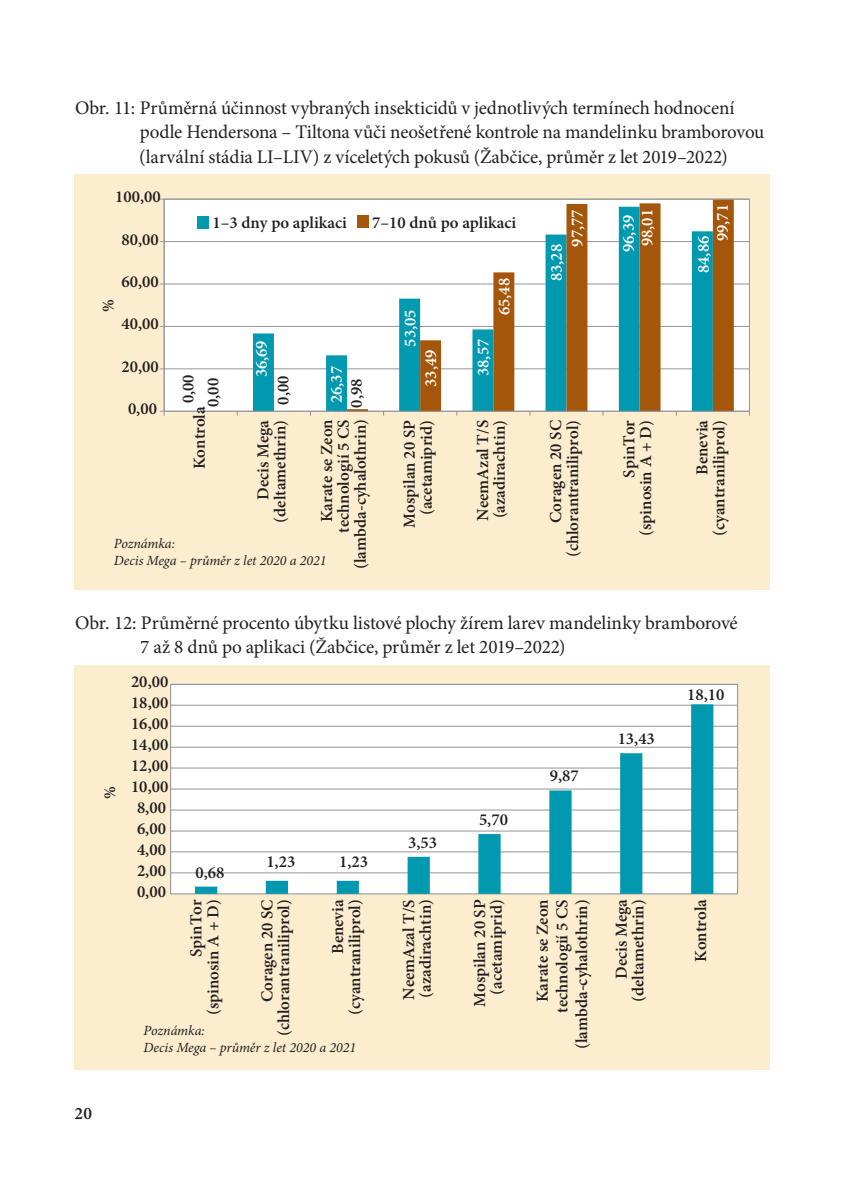
<style>
.page{position:relative;width:859px;height:1191px;background:#fff}
.page>*{position:absolute;margin:0;border:0;box-sizing:border-box;transform-origin:0 0}
.t1{font:19.25px/24.5px "Minion Pro";letter-spacing:-.005em;color:#231f20}
.t2{font:600 17.5px "Minion Pro";color:#231f20}
.t3{font:600 16.8px/16.8px "Minion Pro";color:#231f20;text-align:right}
.t4{font:600 16.8px "Minion Pro";letter-spacing:-.005em;color:#fff}
.t5{font:italic 14px/16.8px "Minion Pro";letter-spacing:-.005em;color:#231f20}
</style>
<div class="page">
<div style="left:75px;top:175px;width:694px;height:415px;background:#fbedce"></div>
<div style="left:164px;top:199px;width:585px;height:212px;background:#fff"></div>
<hr style="left:164px;top:368px;width:585px;height:1px;background:#939598">
<hr style="left:164px;top:326px;width:585px;height:1px;background:#939598">
<hr style="left:164px;top:284px;width:585px;height:1px;background:#939598">
<hr style="left:164px;top:241px;width:585px;height:1px;background:#939598">
<svg style="left:253px;top:242px;width:94px;height:169px"></svg>
<svg style="left:347px;top:200px;width:386px;height:211px"></svg>
<hr style="left:164px;top:199px;width:1px;height:212px;background:#989a9d">
<hr style="left:164px;top:411px;width:585px;height:1px;background:#939598">
<div style="left:197px;top:216px;width:12px;height:12px;background:#0099af"></div>
<div style="left:356px;top:216px;width:12px;height:12px;background:#a4560a"></div>
<div style="left:75px;top:665px;width:694px;height:404px;background:#fbedce"></div>
<div style="left:170px;top:684px;width:567px;height:210px;background:#fff"></div>
<hr style="left:170px;top:872px;width:567px;height:1px;background:#939598">
<hr style="left:170px;top:851px;width:567px;height:1px;background:#939598">
<hr style="left:170px;top:830px;width:567px;height:1px;background:#939598">
<hr style="left:170px;top:809px;width:567px;height:1px;background:#939598">
<hr style="left:170px;top:788px;width:567px;height:1px;background:#939598">
<hr style="left:170px;top:767px;width:567px;height:1px;background:#939598">
<hr style="left:170px;top:747px;width:567px;height:1px;background:#939598">
<hr style="left:170px;top:726px;width:567px;height:1px;background:#939598">
<hr style="left:170px;top:705px;width:567px;height:1px;background:#939598">
<hr style="left:170px;top:684px;width:567px;height:1px;background:#939598">
<svg style="left:195px;top:704px;width:518px;height:190px"></svg>
<p class="t1" style="left:139px;top:95px;width:626px;text-indent:-64px">Obr. 11: Průměrná účinnost vybraných insekticidů v jednotlivých termínech hodnocení podle Hendersona – Tiltona vůči neošetřené kontrole na mandelinku bramborovou (larvální stádia LI–LIV) z víceletých pokusů (Žabčice, průměr z let 2019–2022)</p>
<p class="t3" style="left:115px;top:188px;width:47px">100,00</p>
<p class="t4" style="left:565px;top:247px;width:39px;rotate:-90deg">97,77</p>
<p class="t4" style="left:635px;top:246px;width:39px;rotate:-90deg">98,01</p>
<p class="t4" style="left:710px;top:241px;width:39px;rotate:-90deg">99,71</p>
<p class="t4" style="left:616px;top:252px;width:39px;rotate:-90deg">96,39</p>
<p class="t3" style="left:212px;top:214px;width:136px">1–3 dny po aplikaci</p>
<p class="t3" style="left:372px;top:214px;width:146px">7–10 dnů po aplikaci</p>
<p class="t3" style="left:121px;top:231px;width:39px">80,00</p>
<p class="t4" style="left:691px;top:273px;width:39px;rotate:-90deg">84,86</p>
<p class="t4" style="left:544px;top:281px;width:39px;rotate:-90deg">83,28</p>
<p class="t3" style="left:121px;top:273px;width:39px">60,00</p>
<p class="t4" style="left:492px;top:315px;width:39px;rotate:-90deg">65,48</p>
<p class="t3" style="left:99px;top:312px;width:14px;rotate:-90deg">%</p>
<p class="t4" style="left:398px;top:347px;width:39px;rotate:-90deg">53,05</p>
<p class="t3" style="left:121px;top:315px;width:39px">40,00</p>
<p class="t4" style="left:471px;top:376px;width:39px;rotate:-90deg">38,57</p>
<p class="t4" style="left:250px;top:377px;width:39px;rotate:-90deg">36,69</p>
<p class="t4" style="left:419px;top:387px;width:39px;rotate:-90deg">33,49</p>
<p class="t3" style="left:121px;top:358px;width:39px">20,00</p>
<p class="t4" style="left:324px;top:403px;width:39px;rotate:-90deg">26,37</p>
<p class="t3" style="left:179px;top:403px;width:30px;rotate:-90deg">0,00</p>
<p class="t3" style="left:204px;top:407px;width:30px;rotate:-90deg">0,00</p>
<p class="t3" style="left:274px;top:404px;width:30px;rotate:-90deg">0,00</p>
<p class="t3" style="left:348px;top:407px;width:30px;rotate:-90deg">0,98</p>
<p class="t3" style="left:128px;top:400px;width:30px">0,00</p>
<p class="t3" style="left:191px;top:469px;width:64px;rotate:-90deg">Kontrola</p>
<p class="t3" style="left:318px;top:569px;width:151px;rotate:-90deg">Karate se Zeon technologií 5 CS (lambda-cyhalothrin)</p>
<p class="t3" style="left:254px;top:522px;width:104px;rotate:-90deg">Decis Mega (deltamethrin)</p>
<p class="t3" style="left:401px;top:528px;width:109px;rotate:-90deg">Mospilan 20 SP (acetamiprid)</p>
<p class="t3" style="left:474px;top:520px;width:102px;text-align:left;rotate:-90deg">NeemAzal T/S (azadirachtin)</p>
<p class="t3" style="left:547px;top:557px;width:138px;rotate:-90deg">Coragen 20 SC (chlorantraniliprol)</p>
<p class="t3" style="left:620px;top:536px;width:117px;rotate:-90deg">SpinTor (spinosin A + D)</p>
<p class="t3" style="left:693px;top:536px;width:117px;rotate:-90deg">Benevia (cyantraniliprol)</p>
<p class="t5" style="left:114px;top:535px;width:214px">Poznámka:<br>Decis Mega – průměr z let 2020 a 2021</p>
<p class="t1" style="left:140px;top:610px;width:598px;text-indent:-65px">Obr. 12: Průměrné procento úbytku listové plochy žírem larev mandelinky bramborové<br>7 až 8 dnů po aplikaci (Žabčice, průměr z let 2019–2022)</p>
<p class="t3" style="left:101px;top:798px;width:14px;rotate:-90deg">%</p>
<p class="t3" style="left:131px;top:673px;width:39px">20,00</p>
<p class="t3" style="left:131px;top:694px;width:39px">18,00</p>
<p class="t3" style="left:131px;top:715px;width:39px">16,00</p>
<p class="t3" style="left:131px;top:736px;width:39px">14,00</p>
<p class="t3" style="left:131px;top:757px;width:39px">12,00</p>
<p class="t3" style="left:131px;top:778px;width:39px">10,00</p>
<p class="t3" style="left:137px;top:799px;width:30px">8,00</p>
<p class="t3" style="left:137px;top:820px;width:30px">6,00</p>
<p class="t3" style="left:137px;top:841px;width:30px">4,00</p>
<p class="t3" style="left:137px;top:861px;width:30px">2,00</p>
<p class="t3" style="left:195px;top:863px;width:30px">0,68</p>
<p class="t3" style="left:266px;top:853px;width:30px">1,23</p>
<p class="t3" style="left:339px;top:853px;width:30px">1,23</p>
<p class="t3" style="left:408px;top:834px;width:30px">3,53</p>
<p class="t3" style="left:479px;top:811px;width:30px">5,70</p>
<p class="t3" style="left:549px;top:767px;width:30px">9,87</p>
<p class="t3" style="left:617px;top:730px;width:39px">13,43</p>
<p class="t3" style="left:687px;top:685px;width:39px">18,10</p>
<p class="t3" style="left:137px;top:882px;width:30px">0,00</p>
<p class="t3" style="left:187px;top:1015px;width:117px;rotate:-90deg">SpinTor (spinosin A + D)</p>
<p class="t3" style="left:258px;top:1036px;width:138px;rotate:-90deg">Coragen 20 SC (chlorantraniliprol)</p>
<p class="t3" style="left:329px;top:1015px;width:117px;rotate:-90deg">Benevia (cyantraniliprol)</p>
<p class="t3" style="left:400px;top:999px;width:102px;text-align:left;rotate:-90deg">NeemAzal T/S (azadirachtin)</p>
<p class="t3" style="left:471px;top:1007px;width:109px;rotate:-90deg">Mospilan 20 SP (acetamiprid)</p>
<p class="t3" style="left:612px;top:1001px;width:104px;rotate:-90deg">Decis Mega (deltamethrin)</p>
<p class="t3" style="left:692px;top:962px;width:64px;rotate:-90deg">Kontrola</p>
<p class="t3" style="left:532px;top:1049px;width:151px;line-height:19.6px;rotate:-90deg">Karate se Zeon technologií 5 CS (lambda-cyhalothrin)</p>
<p class="t5" style="left:143px;top:1021px;width:214px">Poznámka:<br>Decis Mega – průměr z let 2020 a 2021</p>
<p class="t2" style="left:74px;top:1101px;width:19px">20</p>
</div>
